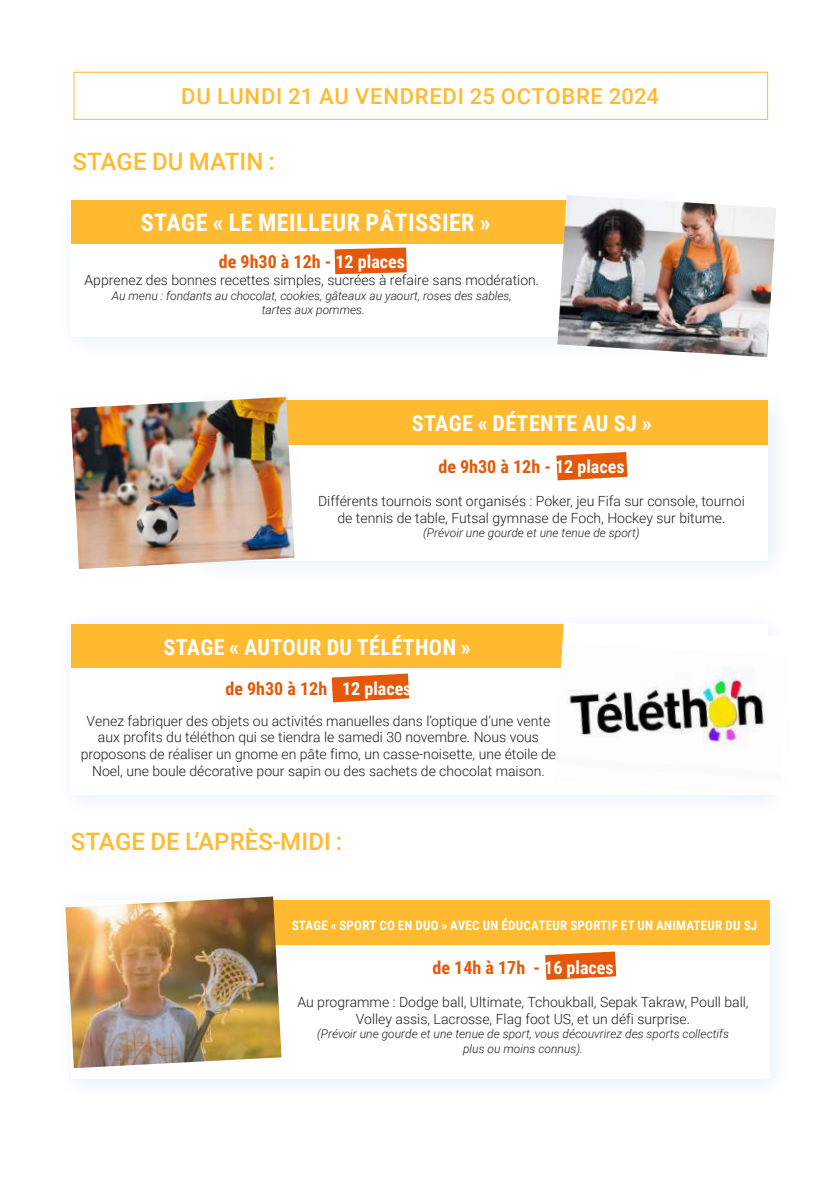
<style>
.page{position:relative;width:840px;height:1191px;background:#fff}
.page>*{position:absolute;margin:0;border:0;box-sizing:border-box;transform-origin:0 0}
.t1{font:500 24px "Roboto";letter-spacing:.005em;color:#ffba30}
.t2{font:700 24px "Roboto Condensed";letter-spacing:.02em;color:#feffff}
.t3{font:700 22px "Roboto Condensed";letter-spacing:.02em;color:#feffff}
.t4{font:500 22px "Roboto";letter-spacing:.035em;color:#ffba30}
.t5{font:700 18px "Roboto Condensed";color:#e35909}
.t6{font:300 14px/16.8px "Roboto";color:#1f1e1c;text-align:center}
.t7{font:300 14px/16.8px "Roboto";color:#1d1d1b;text-align:center}
.t8{font:700 13px "Roboto Condensed";letter-spacing:.02em;color:#feffff}
.t9{font:italic 300 12px/14.4px "Roboto";color:#1f1e1c;text-align:center}
.s1{color:#fff}
</style>
<div class="page">
<div style="left:74px;top:72px;width:693px;height:48px;border:1px solid #ffba30"></div>
<div style="left:180px;top:385px;width:610px;height:198px;background:#6ab7e7;opacity:.19"></div>
<div style="left:195px;top:401px;width:572px;height:159px;background:#fff"></div>
<svg style="left:556px;top:452px;width:71px;height:28px;background:#e66e28"></svg>
<div style="left:275px;top:400px;width:492px;height:45px;background:#ffba30"></div>
<img style="left:70px;top:397px;width:224px;height:172px">
<div style="left:55px;top:885px;width:736px;height:217px;background:#6ab7e7;opacity:.19"></div>
<div style="left:70px;top:900px;width:699px;height:179px;background:#fff"></div>
<svg style="left:545px;top:951px;width:71px;height:29px;background:#e7732f"></svg>
<div style="left:247px;top:900px;width:522px;height:44px;background:#ffba30"></div>
<img style="left:65px;top:896px;width:216px;height:172px">
<div style="left:56px;top:609px;width:734px;height:209px;background:#6ab7e7;opacity:.19"></div>
<div style="left:71px;top:624px;width:696px;height:171px;background:#fff"></div>
<div style="left:71px;top:624px;width:497px;height:43px;background:#ffba30"></div>
<svg style="left:331px;top:673px;width:78px;height:29px;background:#e77431"></svg>
<div style="left:56px;top:186px;width:633px;height:173px;background:#fbfdfe"></div>
<div style="left:71px;top:201px;width:595px;height:136px;background:#fff"></div>
<div style="left:71px;top:200px;width:497px;height:43px;background:#ffba30"></div>
<svg style="left:554px;top:623px;width:236px;height:172px"></svg>
<img style="left:554px;top:642px;width:233px;height:153px">
<svg style="left:334px;top:247px;width:72px;height:27px;background:#e5681f"></svg>
<img style="left:557px;top:195px;width:218px;height:162px">
<h2 class="t4" style="left:181px;top:80px;width:479px">DU LUNDI 21 AU VENDREDI 25 OCTOBRE 2024</h2>
<h1 class="t1" style="left:72px;top:144px;width:203px">STAGE DU MATIN :</h1>
<h1 class="t2" style="left:141px;top:205px;width:351px">STAGE « LE MEILLEUR PÂTISSIER »</h1>
<p class="t5" style="left:219px;top:249px;width:187px">de 9h30 à 12h - <span class="s1">12 places</span></p>
<p class="t6" style="left:84px;top:271px;width:456px">Apprenez des bonnes recettes simples, sucrées à refaire sans modération.</p>
<p class="t9" style="left:112px;top:288px;width:401px">Au menu : fondants au chocolat, cookies, gâteaux au yaourt, roses des sables, tartes aux pommes.</p>
<h2 class="t3" style="left:411px;top:408px;width:241px">STAGE « DÉTENTE AU SJ »</h2>
<p class="t5" style="left:438px;top:453px;width:187px">de 9h30 à 12h - <span class="s1">12 places</span></p>
<p class="t6" style="left:318px;top:492px;width:428px">Différents tournois sont organisés : Poker, jeu Fifa sur console, tournoi de tennis de table, Futsal gymnase de Foch, Hockey sur bitume.</p>
<p class="t9" style="left:423px;top:525px;width:218px">(Prévoir une gourde et une tenue de sport)</p>
<h2 class="t3" style="left:163px;top:632px;width:309px">STAGE « AUTOUR DU TÉLÉTHON »</h2>
<p class="t5" style="left:225px;top:676px;width:187px">de 9h30 à 12h - <span class="s1">12 places</span></p>
<p class="t7" style="left:81px;top:711px;width:477px">Venez fabriquer des objets ou activités manuelles dans l’optique d’une vente aux profits du téléthon qui se tiendra le samedi 30 novembre. Nous vous proposons de réaliser un gnome en pâte fimo, un casse-noisette, une étoile de Noel, une boule décorative pour sapin ou des sachets de chocolat maison.</p>
<h1 class="t1" style="left:71px;top:825px;width:272px">STAGE DE L’APRÈS-MIDI :</h1>
<p class="t8" style="left:291px;top:915px;width:467px">STAGE « SPORT CO EN DUO » AVEC UN ÉDUCATEUR SPORTIF ET UN ANIMATEUR DU SJ</p>
<p class="t5" style="left:432px;top:954px;width:182px">de 14h à 17h - <span class="s1">16 places</span></p>
<p class="t6" style="left:297px;top:993px;width:452px">Au programme : Dodge ball, Ultimate, Tchoukball, Sepak Takraw, Poull ball,<br>Volley assis, Lacrosse, Flag foot US, et un défi surprise.</p>
<p class="t9" style="left:317px;top:1026px;width:413px">(Prévoir une gourde et une tenue de sport, vous découvrirez des sports collectifs plus ou moins connus).</p>
</div>
